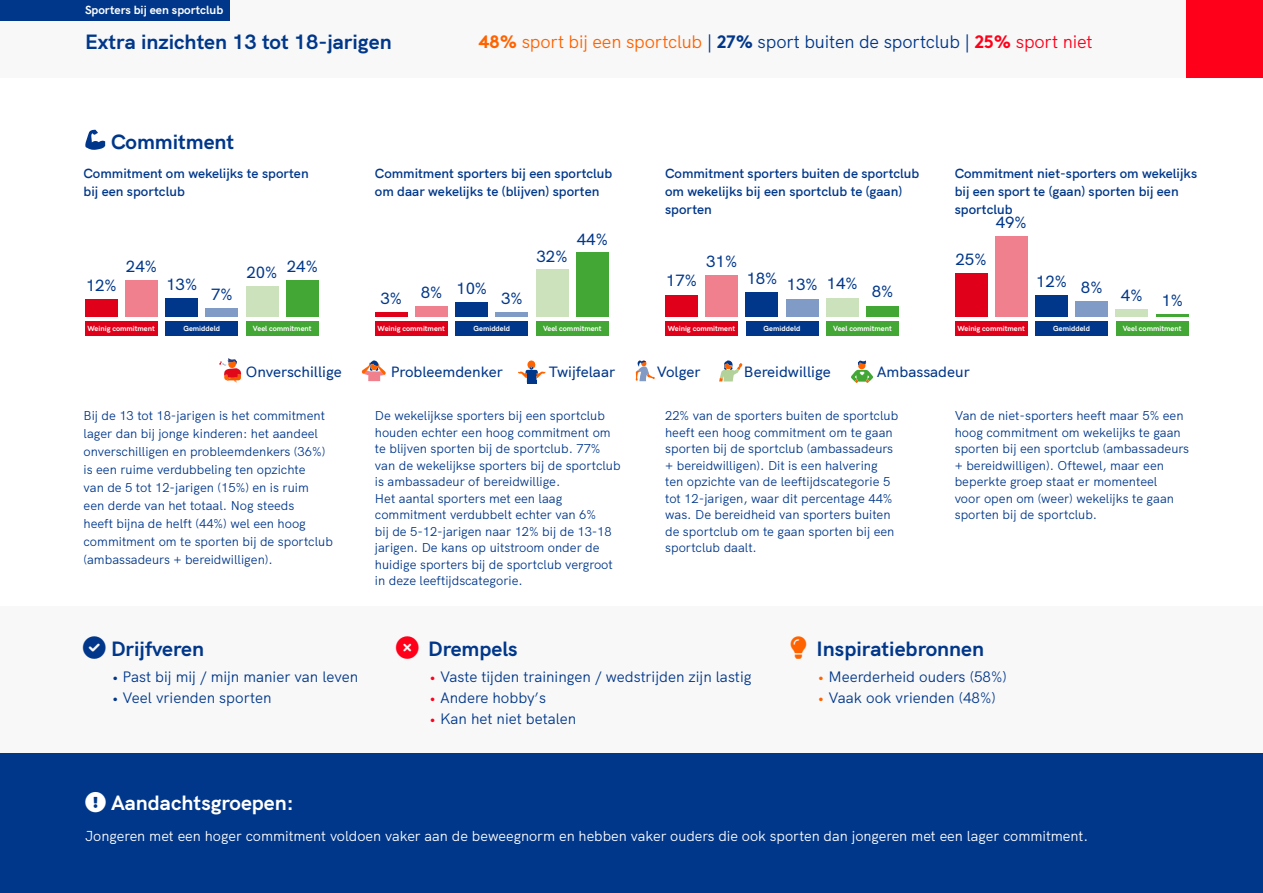
<style>
.page{position:relative;width:1263px;height:893px;background:#fff}
.page>*{position:absolute;margin:0;border:0;box-sizing:border-box;transform-origin:0 0}
.t1{font:700 21px "HK Grotesk";color:#00378a}
.t2{font:700 21px "HK Grotesk";color:#fff}
.t3{font:18px "HK Grotesk";letter-spacing:-.01em;color:#00378a}
.t4{font:500 16.5px "HK Grotesk";color:#00378a}
.t5{font:500 15.15px "HK Grotesk";color:#00378a}
.t6{font:15px "HK Grotesk";color:#00378a}
.t7{font:14.25px "HK Grotesk";color:#fff}
.t8{font:600 13.5px/18.3px "HK Grotesk";color:#00378a}
.t9{font:12.75px/16.5px "HK Grotesk";color:#00378a}
.t10{font:700 12px "HK Grotesk";color:#fff}
.t11{font:700 7.5px "HK Grotesk";color:#fff}
.s1{font-family:"Brown";font-weight:700;color:#ff6300}
.s2{color:#ff6300}
.s3{font-weight:500}
.s4{font-family:"Brown";font-weight:700}
.s5{font-family:"Brown";font-weight:700;color:#ff001a}
.s6{color:#ff001a}
</style>
<div class="page">
<div style="left:0;top:0;width:1263px;height:78px;background:#f8f8f8"></div>
<div style="left:0;top:607px;width:1263px;height:147px;background:#f8f8f8"></div>
<div style="left:1186px;top:0;width:77px;height:78px;background:#ff001a"></div>
<div style="left:0;top:754px;width:1263px;height:139px;background:#00378a"></div>
<div style="left:85px;top:299px;width:32px;height:18px;background:#e1001a"></div>
<div style="left:375px;top:312px;width:32px;height:5px;background:#e1001a"></div>
<div style="left:665px;top:295px;width:33px;height:22px;background:#e1001a"></div>
<div style="left:955px;top:273px;width:32px;height:44px;background:#e1001a"></div>
<div style="left:125px;top:280px;width:33px;height:37px;background:#f0808d"></div>
<div style="left:415px;top:306px;width:33px;height:11px;background:#f0808d"></div>
<div style="left:705px;top:275px;width:33px;height:42px;background:#f0808d"></div>
<div style="left:995px;top:236px;width:32px;height:81px;background:#f0808d"></div>
<div style="left:165px;top:298px;width:33px;height:19px;background:#00378a"></div>
<div style="left:456px;top:302px;width:32px;height:15px;background:#00378a"></div>
<div style="left:746px;top:293px;width:32px;height:24px;background:#00378a"></div>
<div style="left:1035px;top:295px;width:32px;height:22px;background:#00378a"></div>
<div style="left:206px;top:308px;width:32px;height:9px;background:#809bc5"></div>
<div style="left:496px;top:312px;width:32px;height:5px;background:#809bc5"></div>
<div style="left:786px;top:299px;width:32px;height:18px;background:#809bc5"></div>
<div style="left:1075px;top:302px;width:33px;height:15px;background:#809bc5"></div>
<div style="left:246px;top:286px;width:32px;height:31px;background:#cce2bc"></div>
<div style="left:536px;top:270px;width:32px;height:47px;background:#cce2bc"></div>
<div style="left:826px;top:298px;width:32px;height:19px;background:#cce2bc"></div>
<div style="left:1116px;top:309px;width:32px;height:8px;background:#cce2bc"></div>
<div style="left:286px;top:280px;width:32px;height:37px;background:#43a735"></div>
<div style="left:576px;top:253px;width:32px;height:64px;background:#43a735"></div>
<div style="left:866px;top:306px;width:33px;height:11px;background:#43a735"></div>
<hr style="left:1156px;top:314px;width:32px;height:3px;background:#43a735">
<div style="left:85px;top:321px;width:73px;height:14px;background:#e1001a"></div>
<div style="left:375px;top:321px;width:73px;height:14px;background:#e1001a"></div>
<div style="left:665px;top:321px;width:73px;height:14px;background:#e1001a"></div>
<div style="left:955px;top:321px;width:72px;height:14px;background:#e1001a"></div>
<div style="left:166px;top:321px;width:72px;height:14px;background:#00378a"></div>
<div style="left:456px;top:321px;width:72px;height:14px;background:#00378a"></div>
<div style="left:746px;top:321px;width:72px;height:14px;background:#00378a"></div>
<div style="left:1035px;top:321px;width:73px;height:14px;background:#00378a"></div>
<div style="left:246px;top:321px;width:73px;height:14px;background:#43a735"></div>
<div style="left:536px;top:321px;width:73px;height:14px;background:#43a735"></div>
<div style="left:826px;top:321px;width:73px;height:14px;background:#43a735"></div>
<div style="left:1116px;top:321px;width:72px;height:14px;background:#43a735"></div>
<svg style="left:219px;top:358px;width:22px;height:25px"></svg>
<svg style="left:362px;top:360px;width:24px;height:21px"></svg>
<svg style="left:636px;top:360px;width:19px;height:21px"></svg>
<svg style="left:719px;top:360px;width:23px;height:21px"></svg>
<svg style="left:518px;top:360px;width:27px;height:23px"></svg>
<div style="left:0;top:0;width:230px;height:20px;background:#00378a"></div>
<svg style="left:85px;top:129px;width:21px;height:21px"></svg>
<svg style="left:851px;top:360px;width:22px;height:23px"></svg>
<p class="t10" style="left:85px;top:1px;width:140px">Sporters bij een sportclub</p>
<h1 class="t1" style="left:85px;top:25px;width:308px">Extra inzichten 13 tot 18-jarigen</h1>
<h2 class="t3" style="left:478px;top:28px;width:616px"><span class="s1">48%</span> <span class="s2">sport bij een sportclub</span> <span class="s3">|</span> <span class="s4">27%</span> sport buiten de sportclub <span class="s3">|</span> <span class="s5">25%</span> <span class="s6">sport niet</span></h2>
<h1 class="t1" style="left:111px;top:125px;width:125px">Commitment</h1>
<p class="t8" style="left:84px;top:163px;width:227px">Commitment om wekelijks te sporten bij een sportclub</p>
<p class="t8" style="left:375px;top:163px;width:239px">Commitment sporters bij een sportclub om daar wekelijks te (blijven) sporten</p>
<p class="t8" style="left:665px;top:163px;width:256px">Commitment sporters buiten de sportclub om wekelijks bij een sportclub te (gaan) sporten</p>
<p class="t8" style="left:955px;top:163px;width:244px">Commitment niet-sporters om wekelijks bij een sport te (gaan) sporten bij een sportclub</p>
<p class="t4" style="left:996px;top:210px;width:32px">49%</p>
<p class="t4" style="left:86px;top:273px;width:33px">12%</p>
<p class="t4" style="left:126px;top:254px;width:33px">24%</p>
<p class="t4" style="left:287px;top:254px;width:33px">24%</p>
<p class="t4" style="left:246px;top:260px;width:32px">20%</p>
<p class="t4" style="left:166px;top:272px;width:33px">13%</p>
<p class="t4" style="left:456px;top:276px;width:32px">10%</p>
<p class="t4" style="left:421px;top:279px;width:23px">8%</p>
<p class="t4" style="left:211px;top:281px;width:23px">7%</p>
<p class="t4" style="left:501px;top:285px;width:23px">3%</p>
<p class="t4" style="left:380px;top:285px;width:23px">3%</p>
<p class="t4" style="left:536px;top:243px;width:33px">32%</p>
<p class="t4" style="left:577px;top:226px;width:33px">44%</p>
<p class="t4" style="left:666px;top:267px;width:33px">17%</p>
<p class="t4" style="left:706px;top:248px;width:33px">31%</p>
<p class="t4" style="left:955px;top:246px;width:33px">25%</p>
<p class="t4" style="left:746px;top:265px;width:33px">18%</p>
<p class="t4" style="left:1036px;top:268px;width:33px">12%</p>
<p class="t4" style="left:827px;top:270px;width:33px">14%</p>
<p class="t4" style="left:786px;top:272px;width:33px">13%</p>
<p class="t4" style="left:1081px;top:275px;width:23px">8%</p>
<p class="t4" style="left:872px;top:278px;width:23px">8%</p>
<p class="t4" style="left:1121px;top:283px;width:23px">4%</p>
<p class="t4" style="left:1161px;top:288px;width:23px">1%</p>
<p class="t11" style="left:88px;top:323px;width:69px">Weinig commitment</p>
<p class="t11" style="left:183px;top:323px;width:38px">Gemiddeld</p>
<p class="t11" style="left:253px;top:323px;width:60px">Veel commitment</p>
<p class="t11" style="left:378px;top:323px;width:69px">Weinig commitment</p>
<p class="t11" style="left:473px;top:323px;width:38px">Gemiddeld</p>
<p class="t11" style="left:543px;top:323px;width:60px">Veel commitment</p>
<p class="t11" style="left:668px;top:323px;width:69px">Weinig commitment</p>
<p class="t11" style="left:764px;top:323px;width:38px">Gemiddeld</p>
<p class="t11" style="left:833px;top:323px;width:60px">Veel commitment</p>
<p class="t11" style="left:957px;top:323px;width:69px">Weinig commitment</p>
<p class="t11" style="left:1053px;top:323px;width:38px">Gemiddeld</p>
<p class="t11" style="left:1123px;top:323px;width:60px">Veel commitment</p>
<p class="t5" style="left:246px;top:360px;width:98px">Onverschillige</p>
<p class="t5" style="left:391px;top:360px;width:114px">Probleemdenker</p>
<p class="t5" style="left:549px;top:360px;width:68px">Twijfelaar</p>
<p class="t5" style="left:657px;top:360px;width:45px">Volger</p>
<p class="t5" style="left:744px;top:360px;width:88px">Bereidwillige</p>
<p class="t5" style="left:877px;top:360px;width:95px">Ambassadeur</p>
<p class="t9" style="left:84px;top:406px;width:251px;line-height:18px">Bij de 13 tot 18-jarigen is het commitment lager dan bij jonge kinderen: het aandeel onverschilligen en probleemdenkers (36%) is een ruime verdubbeling ten opzichte<br>van de 5 tot 12-jarigen (15%) en is ruim<br>een derde van het totaal. Nog steeds<br>heeft bijna de helft (44%) wel een hoog commitment om te sporten bij de sportclub (ambassadeurs + bereidwilligen).</p>
<p class="t9" style="left:375px;top:406px;width:247px">De wekelijkse sporters bij een sportclub houden echter een hoog commitment om te blijven sporten bij de sportclub. 77% van de wekelijkse sporters bij de sportclub is ambassadeur of bereidwillige.<br>Het aantal sporters met een laag commitment verdubbelt echter van 6%<br>bij de 5-12-jarigen naar 12% bij de 13-18 jarigen. De kans op uitstroom onder de huidige sporters bij de sportclub vergroot in deze leeftijdscategorie.</p>
<p class="t9" style="left:665px;top:406px;width:235px">22% van de sporters buiten de sportclub heeft een hoog commitment om te gaan sporten bij de sportclub (ambassadeurs + bereidwilligen). Dit is een halvering ten opzichte van de leeftijdscategorie 5 tot 12-jarigen, waar dit percentage 44% was. De bereidheid van sporters buiten de sportclub om te gaan sporten bij een sportclub daalt.</p>
<p class="t9" style="left:955px;top:406px;width:236px">Van de niet-sporters heeft maar 5% een hoog commitment om wekelijks te gaan sporten bij een sportclub (ambassadeurs + bereidwilligen). Oftewel, maar een beperkte groep staat er momenteel<br>voor open om (weer) wekelijks te gaan sporten bij de sportclub.</p>
<h1 class="t1" style="left:111px;top:633px;width:95px">Drijfveren</h1>
<p class="t6" style="left:112px;top:665px;width:248px">• Past bij mij / mijn manier van leven</p>
<p class="t6" style="left:112px;top:686px;width:161px">• Veel vrienden sporten</p>
<h1 class="t2" style="left:111px;top:786px;width:184px">Aandachtsgroepen:</h1>
<h1 class="t1" style="left:428px;top:633px;width:91px">Drempels</h1>
<h1 class="t1" style="left:817px;top:633px;width:169px">Inspiratiebronnen</h1>
<p class="t6" style="left:429px;top:665px;width:324px"><span class="s6">•</span> Vaste tijden trainingen / wedstrijden zijn lastig</p>
<p class="t6" style="left:429px;top:686px;width:118px"><span class="s6">•</span> Andere hobby’s</p>
<p class="t6" style="left:429px;top:707px;width:148px"><span class="s6">•</span> Kan het niet betalen</p>
<p class="t6" style="left:818px;top:665px;width:190px"><span class="s2">•</span> Meerderheid ouders (58%)</p>
<p class="t6" style="left:818px;top:686px;width:179px"><span class="s2">•</span> Vaak ook vrienden (48%)</p>
<p class="t7" style="left:85px;top:825px;width:1005px">Jongeren met een hoger commitment voldoen vaker aan de beweegnorm en hebben vaker ouders die ook sporten dan jongeren met een lager commitment.</p>
</div>
